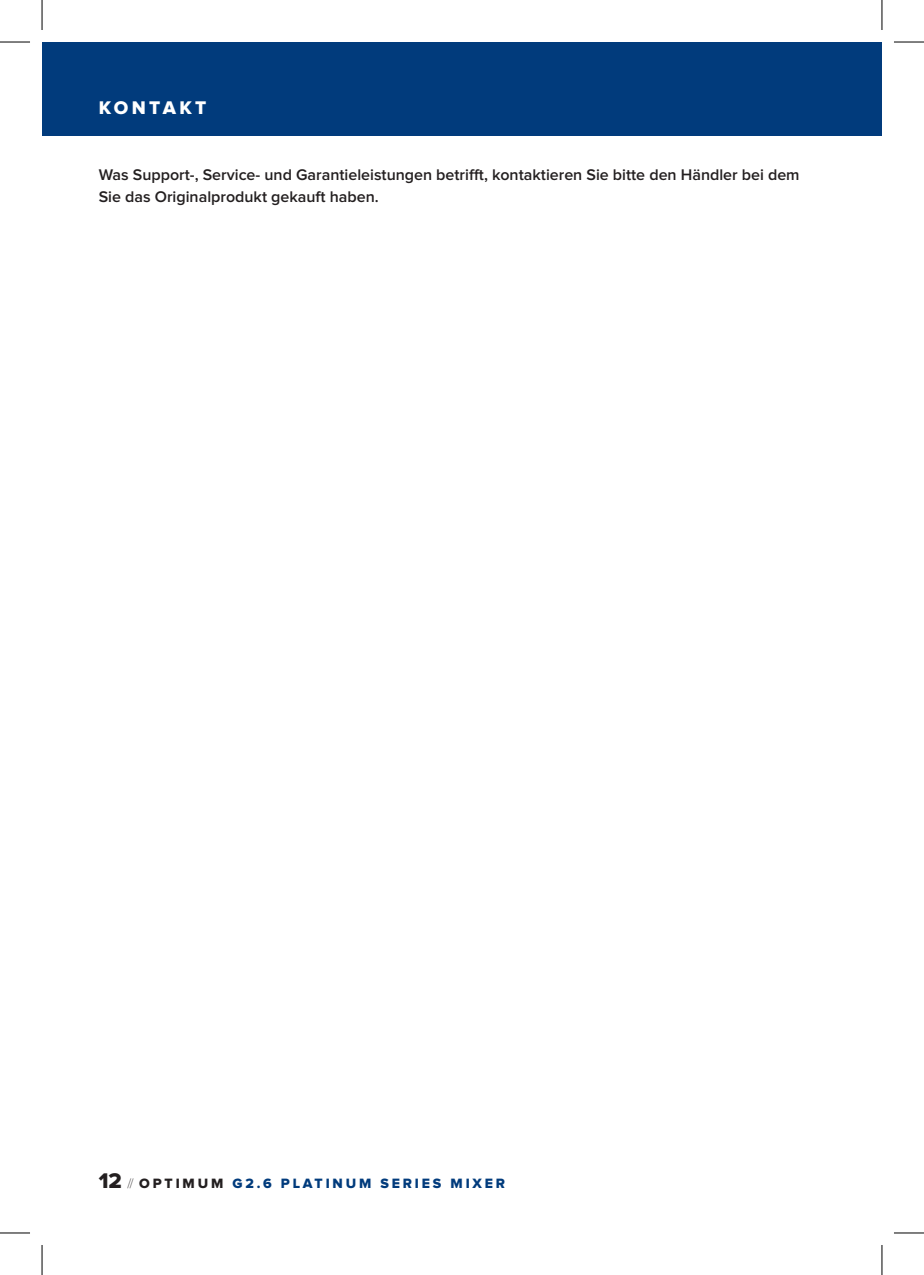
<style>
.page{position:relative;width:924px;height:1275px;background:#fff}
.page>*{position:absolute;margin:0;border:0;box-sizing:border-box;transform-origin:0 0}
.Page_Header_Right_Pa{font:19px "Proxima Nova Extrabld";letter-spacing:.18em;color:#fff}
.Body_no_indent_ENGLI{font:600 16px/22px "Proxima Nova";color:#231f20}
.t1{font:14px "Proxima Nova Extrabld";letter-spacing:.2em;color:#013b7c}
.s1{font-size:22px;color:#231f20}
.s2{font-family:"Proxima Nova";font-weight:100;color:#231f20}
.s3{color:#231f20}
</style>
<div class="page">
<div style="left:42px;top:42px;width:839px;height:94px;background:#013b7c"></div>
<hr style="left:0;top:42px;width:30px;height:1px;background:#000">
<hr style="left:893px;top:42px;width:30px;height:1px;background:#000">
<hr style="left:0;top:1232px;width:30px;height:1px;background:#000">
<hr style="left:893px;top:1232px;width:30px;height:1px;background:#000">
<hr style="left:42px;top:0;width:1px;height:30px;background:#000">
<hr style="left:42px;top:1245px;width:1px;height:30px;background:#000">
<hr style="left:881px;top:0;width:1px;height:30px;background:#000">
<hr style="left:881px;top:1245px;width:1px;height:30px;background:#000">
<p class="Page_Header_Right_Pa" style="left:99px;top:99px;width:109px">KONTAKT</p>
<p class="Body_no_indent_ENGLI" style="left:99px;top:164px;width:702px">Was Support-, Service- und Garantieleistungen betrifft, kontaktieren Sie bitte den Händler bei dem<br>Sie das Originalprodukt gekauft haben.</p>
<p class="t1" style="left:99px;top:1177px;width:407px"><span class="s1">12</span> <span class="s2">//</span> <span class="s3">OPTIMUM</span> G2.6 PLATINUM SERIES MIXER</p>
</div>
